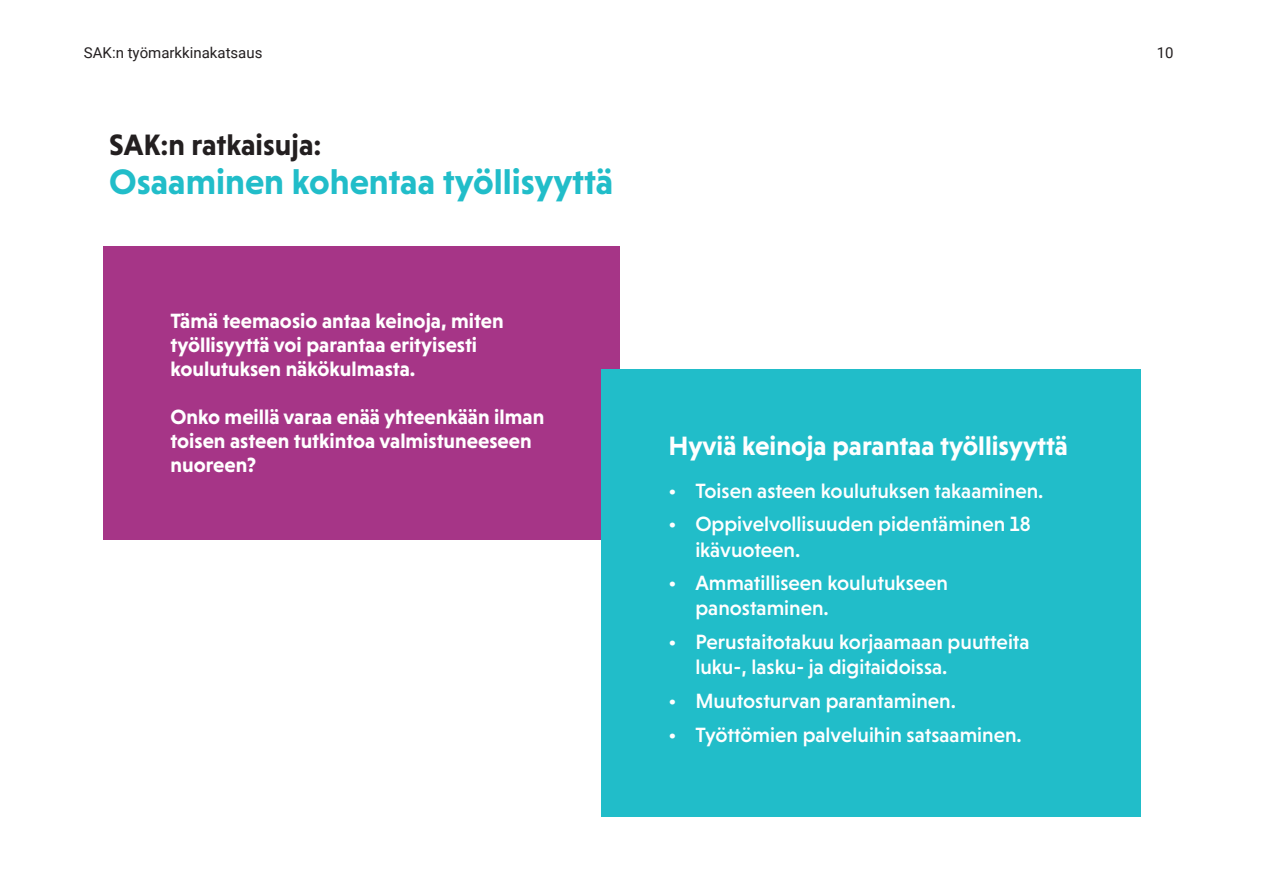
<style>
.page{position:relative;width:1263px;height:893px;background:#fff}
.page>*{position:absolute;margin:0;border:0;box-sizing:border-box;transform-origin:0 0}
.t1{font:700 36px "Niveau Grotesk";color:#21bdc9}
.t2{font:700 30px "Niveau Grotesk";color:#231f20}
.t3{font:700 27px "Niveau Grotesk";color:#fff}
.t4{font:500 21px/25.2px "Niveau Grotesk";color:#fff}
.t5{font:700 21px/24px "Niveau Grotesk";color:#fff}
.t6{font:15px "Roboto";color:#231f20}
</style>
<div class="page">
<div style="left:103px;top:247px;width:517px;height:293px;background:#a63587"></div>
<div style="left:601px;top:369px;width:539px;height:447px;background:#21bdc9"></div>
<p class="t6" style="left:84px;top:42px;width:180px">SAK:n työmarkkinakatsaus</p>
<p class="t6" style="left:1157px;top:42px;width:18px">10</p>
<p class="t2" style="left:109px;top:127px;width:214px">SAK:n ratkaisuja:</p>
<p class="t1" style="left:109px;top:161px;width:506px">Osaaminen kohentaa työllisyyttä</p>
<p class="t5" style="left:170px;top:308px;width:335px">Tämä teemaosio antaa keinoja, miten työllisyyttä voi parantaa erityisesti koulutuksen näkökulmasta.</p>
<p class="t5" style="left:170px;top:404px;width:375px">Onko meillä varaa enää yhteenkään ilman toisen asteen tutkintoa valmistuneeseen nuoreen?</p>
<p class="t3" style="left:668px;top:431px;width:401px">Hyviä keinoja parantaa työllisyyttä</p>
<p class="t4" style="left:668px;top:478px;width:377px">• Toisen asteen koulutuksen takaaminen.</p>
<p class="t4" style="left:695px;top:511px;width:337px;text-indent:-27px">• Oppivelvollisuuden pidentäminen 18 ikävuoteen.</p>
<p class="t4" style="left:695px;top:570px;width:254px;text-indent:-27px">• Ammatilliseen koulutukseen panostaminen.</p>
<p class="t4" style="left:695px;top:629px;width:336px;text-indent:-27px">• Perustaitotakuu korjaamaan puutteita luku-, lasku- ja digitaidoissa.</p>
<p class="t4" style="left:668px;top:688px;width:289px">• Muutosturvan parantaminen.</p>
<p class="t4" style="left:668px;top:722px;width:355px">• Työttömien palveluihin satsaaminen.</p>
</div>
